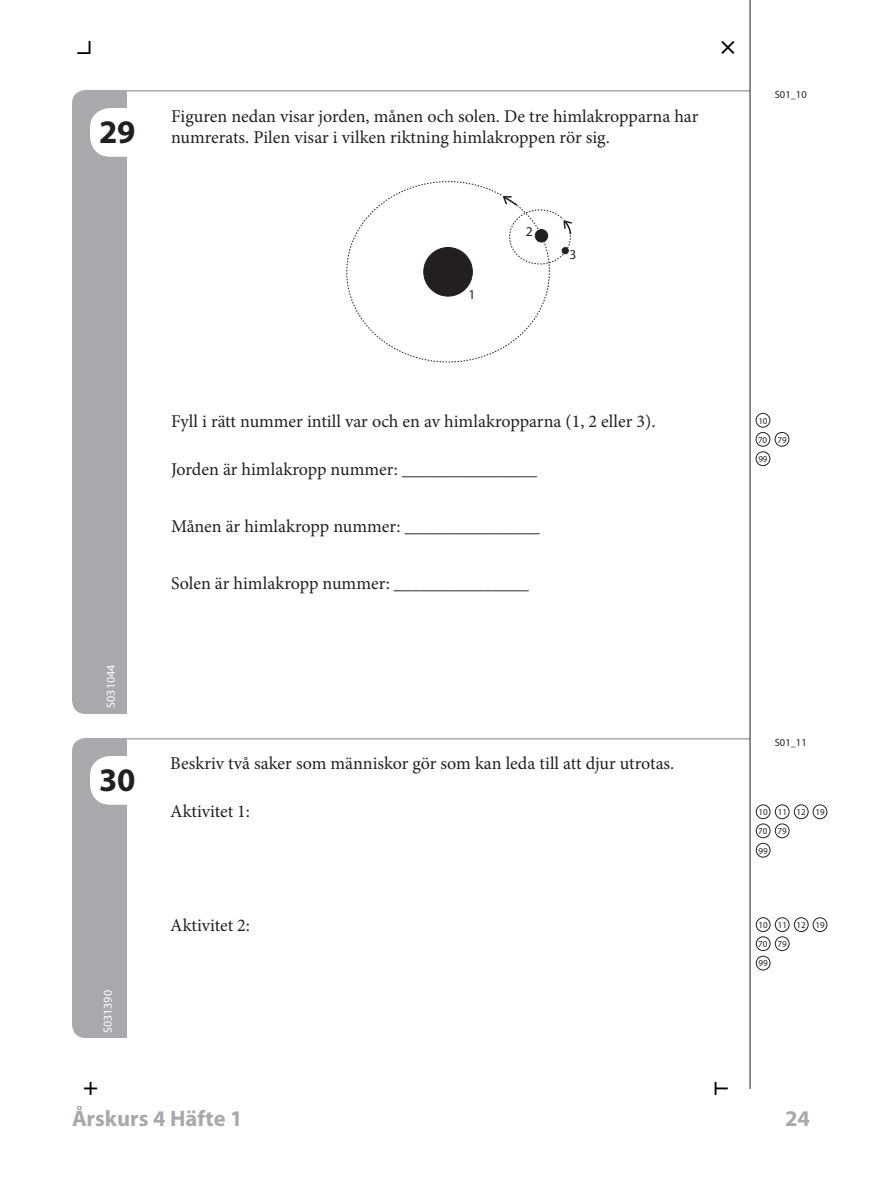
<style>
.page{position:relative;width:893px;height:1188px;background:#fff}
.page>*{position:absolute;margin:0;border:0;box-sizing:border-box;transform-origin:0 0}
.ItemNumber{font:700 33px "Myriad Pro";color:#231f20}
.t1{font:700 22.5px "Myriad Pro";color:#a8a9ad}
.t2{font:18px/21px "Minion Pro";color:#231f20}
.t3{font:18px "DPCLAYOUT";color:#000}
.t4{font:13.5px "Myriad Pro";color:#231f20}
.t5{font:12px "Myriad Pro";color:#fff}
.t6{font:10.5px "Myriad Pro";color:#231f20}
.t7{font:9px "Myriad Pro";color:#231f20}
</style>
<div class="page">
<div style="left:72px;top:90px;width:54px;height:624px;background:#a8a9ad"></div>
<hr style="left:89px;top:90px;width:661px;height:2px;background:#a8a9ad">
<div style="left:72px;top:738px;width:54px;height:300px;background:#a8a9ad"></div>
<hr style="left:89px;top:738px;width:661px;height:2px;background:#a8a9ad">
<svg style="left:346px;top:181px;width:226px;height:182px"></svg>
<hr style="left:750px;top:0;width:1px;height:1089px;background:#231f20">
<div style="left:756px;top:413px;width:14px;height:14px;border:1px solid #231f20;border-radius:50%"></div>
<div style="left:756px;top:432px;width:14px;height:14px;border:1px solid #231f20;border-radius:50%"></div>
<div style="left:775px;top:432px;width:14px;height:14px;border:1px solid #231f20;border-radius:50%"></div>
<div style="left:756px;top:452px;width:14px;height:14px;border:1px solid #231f20;border-radius:50%"></div>
<div style="left:756px;top:805px;width:14px;height:14px;border:1px solid #231f20;border-radius:50%"></div>
<div style="left:775px;top:805px;width:14px;height:14px;border:1px solid #231f20;border-radius:50%"></div>
<div style="left:794px;top:805px;width:14px;height:14px;border:1px solid #231f20;border-radius:50%"></div>
<div style="left:813px;top:805px;width:14px;height:14px;border:1px solid #231f20;border-radius:50%"></div>
<div style="left:756px;top:824px;width:14px;height:14px;border:1px solid #231f20;border-radius:50%"></div>
<div style="left:775px;top:824px;width:14px;height:14px;border:1px solid #231f20;border-radius:50%"></div>
<div style="left:756px;top:843px;width:14px;height:14px;border:1px solid #231f20;border-radius:50%"></div>
<div style="left:756px;top:918px;width:14px;height:14px;border:1px solid #231f20;border-radius:50%"></div>
<div style="left:775px;top:918px;width:14px;height:14px;border:1px solid #231f20;border-radius:50%"></div>
<div style="left:794px;top:918px;width:14px;height:14px;border:1px solid #231f20;border-radius:50%"></div>
<div style="left:813px;top:918px;width:14px;height:14px;border:1px solid #231f20;border-radius:50%"></div>
<div style="left:756px;top:937px;width:14px;height:14px;border:1px solid #231f20;border-radius:50%"></div>
<div style="left:775px;top:937px;width:14px;height:14px;border:1px solid #231f20;border-radius:50%"></div>
<div style="left:756px;top:956px;width:14px;height:14px;border:1px solid #231f20;border-radius:50%"></div>
<div style="left:90px;top:108px;width:63px;height:49px;background:#fff;border-radius:20px"></div>
<div style="left:90px;top:756px;width:63px;height:49px;background:#fff;border-radius:20px"></div>
<p class="t3" style="left:77px;top:41px;width:15px">k</p>
<p class="ItemNumber" style="left:99px;top:110px;width:38px">29</p>
<p class="t2" style="left:171px;top:106px;width:529px">Figuren nedan visar jorden, månen och solen. De tre himlakropparna har numrerats. Pilen visar i vilken riktning himlakroppen rör sig.</p>
<p class="t3" style="left:722px;top:41px;width:15px">m</p>
<p class="t4" style="left:468px;top:286px;width:8px">1</p>
<p class="t4" style="left:526px;top:223px;width:8px">2</p>
<p class="t4" style="left:570px;top:246px;width:8px">3</p>
<p class="t6" style="left:775px;top:88px;width:33px">S01_10</p>
<p class="t5" style="left:103px;top:708px;width:44px;rotate:-90deg">S031044</p>
<p class="ItemNumber" style="left:99px;top:758px;width:38px">30</p>
<p class="t2" style="left:171px;top:411px;width:486px">Fyll i rätt nummer intill var och en av himlakropparna (1, 2 eller 3).</p>
<p class="t2" style="left:171px;top:459px;width:368px">Jorden är himlakropp nummer: _______________</p>
<p class="t2" style="left:171px;top:516px;width:370px">Månen är himlakropp nummer: _______________</p>
<p class="t2" style="left:171px;top:573px;width:359px">Solen är himlakropp nummer: _______________</p>
<p class="t2" style="left:170px;top:753px;width:505px">Beskriv två saker som människor gör som kan leda till att djur utrotas.</p>
<p class="t2" style="left:170px;top:801px;width:81px">Aktivitet 1:</p>
<p class="t5" style="left:100px;top:1033px;width:44px;rotate:-90deg">S031390</p>
<p class="t3" style="left:84px;top:1082px;width:15px">l</p>
<p class="t2" style="left:170px;top:915px;width:81px">Aktivitet 2:</p>
<p class="t7" style="left:758px;top:415px;width:11px">10</p>
<p class="t7" style="left:758px;top:434px;width:11px">70</p>
<p class="t7" style="left:758px;top:453px;width:11px">99</p>
<p class="t7" style="left:777px;top:434px;width:11px">79</p>
<p class="t6" style="left:775px;top:736px;width:33px">S01_11</p>
<p class="t7" style="left:758px;top:807px;width:11px">10</p>
<p class="t7" style="left:758px;top:826px;width:11px">70</p>
<p class="t7" style="left:758px;top:845px;width:11px">99</p>
<p class="t7" style="left:778px;top:807px;width:11px">11</p>
<p class="t7" style="left:778px;top:826px;width:11px">79</p>
<p class="t7" style="left:797px;top:807px;width:29px">12 19</p>
<p class="t7" style="left:758px;top:919px;width:11px">10</p>
<p class="t7" style="left:758px;top:938px;width:11px">70</p>
<p class="t7" style="left:758px;top:958px;width:11px">99</p>
<p class="t7" style="left:778px;top:919px;width:11px">11</p>
<p class="t7" style="left:778px;top:938px;width:11px">79</p>
<p class="t7" style="left:797px;top:919px;width:29px">12 19</p>
<p class="t3" style="left:715px;top:1082px;width:15px">n</p>
<p class="t1" style="left:72px;top:1103px;width:172px">Årskurs 4 Häfte 1</p>
<p class="t1" style="left:72px;top:1103px;width:78px">G4_S01</p>
<p class="t1" style="left:785px;top:1103px;width:26px">24</p>
</div>
